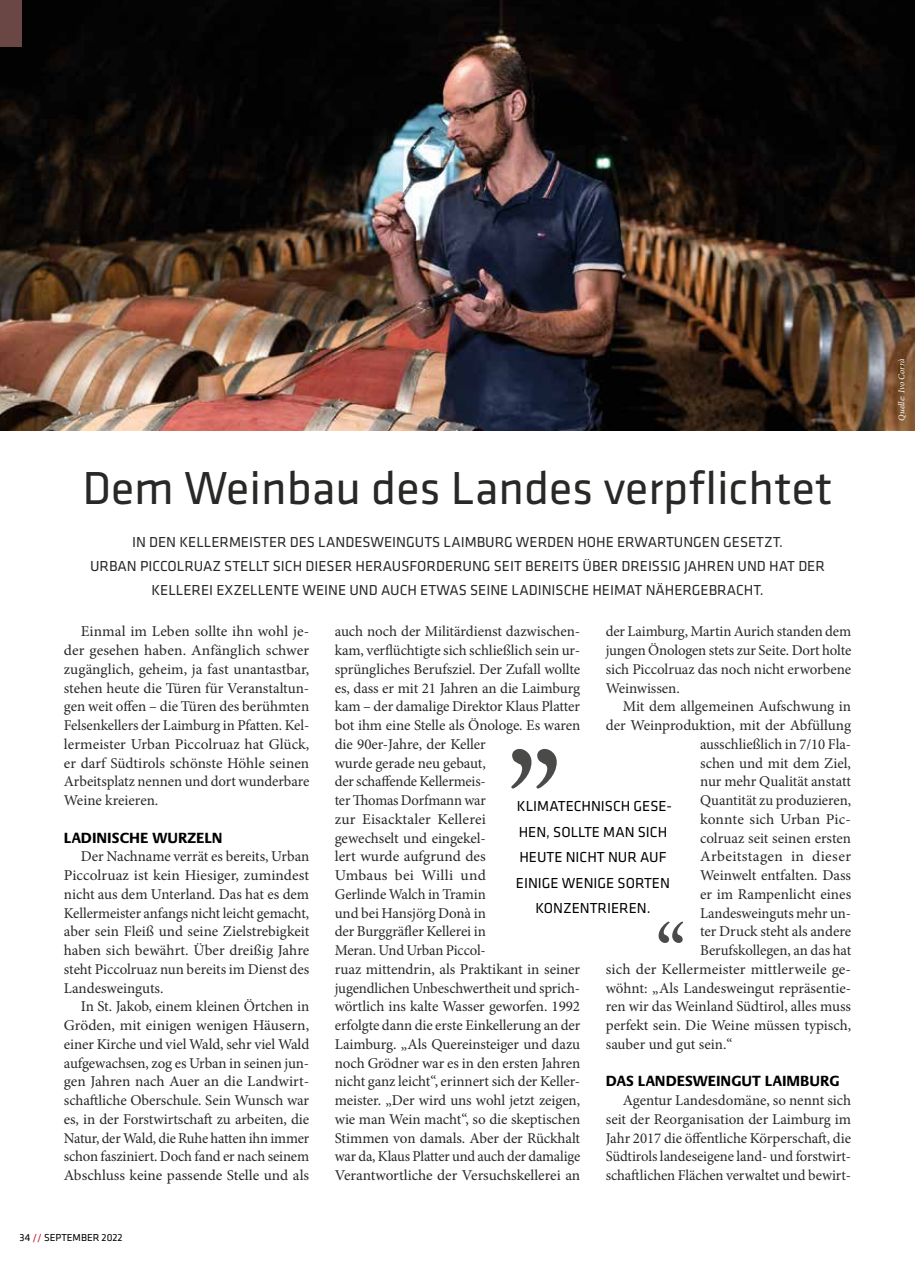
<style>
.page{position:relative;width:915px;height:1263px;background:#fff}
.page>*{position:absolute;margin:0;border:0;box-sizing:border-box;transform-origin:0 0}
.t1{font:48px "Klavika";color:#282827}
.t2{font:15px/18.8px "Minion Pro";letter-spacing:-.005em;color:#282827;text-align:justify}
.t3{font:15px/24px "Klavika";color:#282827;text-align:center}
.t4{font:15px/25.5px "Klavika";color:#000;text-align:center}
.t5{font:700 15px "Praxis Com";color:#000}
.t6{font:15px "Minion Pro";letter-spacing:.025em;color:#282827}
.t7{font:10.5px "Klavika";color:#000}
.t8{font:italic 9px "Minion Pro";color:#fff}
.s1{color:#be152b}
</style>
<div class="page">
<img style="left:0;top:0;width:914px;height:430px">
<div style="left:0;top:0;width:21px;height:47px;background:#6a4745"></div>
<svg style="left:511px;top:749px;width:45px;height:39px"></svg>
<svg style="left:658px;top:921px;width:24px;height:22px"></svg>
<h1 class="t1" style="left:82px;top:462px;width:751px">Dem Weinbau des Landes verpflichtet</h1>
<p class="t3" style="left:90px;top:530px;width:736px">IN DEN KELLERMEISTER DES LANDESWEINGUTS LAIMBURG WERDEN HOHE ERWARTUNGEN GESETZT.<br>URBAN PICCOLRUAZ STELLT SICH DIESER HERAUSFORDERUNG SEIT BEREITS ÜBER DREISSIG JAHREN UND HAT DER<br>KELLEREI EXZELLENTE WEINE UND AUCH ETWAS SEINE LADINISCHE HEIMAT NÄHERGEBRACHT.</p>
<p class="t2" style="left:64px;top:622px;width:247px;text-indent:17px">Einmal im Leben sollte ihn wohl je&shy;der gesehen haben. Anfänglich schwer zugänglich, geheim, ja fast unantastbar, stehen heute die Türen für Veranstaltun&shy;gen weit offen – die Türen des berühmten Felsenkellers der Laimburg in Pfatten. Kel&shy;lermeister Urban Piccolruaz hat Glück, er darf Südtirols schönste Höhle seinen Arbeitsplatz nennen und dort wunderbare Weine kreieren.</p>
<p class="t5" style="left:64px;top:829px;width:160px">LADINISCHE WURZELN</p>
<p class="t2" style="left:64px;top:847px;width:247px;text-indent:17px">Der Nachname verrät es bereits, Urban Piccolruaz ist kein Hiesiger, zumindest nicht aus dem Unterland. Das hat es dem Kellermeister anfangs nicht leicht gemacht, aber sein Fleiß und seine Zielstrebigkeit haben sich bewährt. Über dreißig Jahre steht Piccolruaz nun bereits im Dienst des Landesweinguts.</p>
<p class="t2" style="left:64px;top:997px;width:247px;text-indent:17px">In St. Jakob, einem kleinen Örtchen in Gröden, mit einigen wenigen Häusern, einer Kirche und viel Wald, sehr viel Wald aufgewachsen, zog es Urban in seinen jun&shy;gen Jahren nach Auer an die Landwirt&shy;schaftliche Oberschule. Sein Wunsch war es, in der Forstwirtschaft zu arbeiten, die Natur, der Wald, die Ruhe hatten ihn immer schon fasziniert. Doch fand er nach seinem Abschluss keine passende Stelle und als</p>
<p class="t2" style="left:334px;top:622px;width:247px;text-align:left">auch noch der Militärdienst dazwischen&shy;kam, verflüchtigte sich schließlich sein ur&shy;sprüngliches Berufsziel. Der Zufall wollte es, dass er mit 21 Jahren an die Laimburg kam – der damalige Direktor Klaus Platter bot ihm eine Stelle als Önologe. Es waren die 90er-Jahre, der Keller<br>wurde gerade neu gebaut,<br>der schaffende Kellermeis-<br>ter Thomas Dorfmann war<br>zur Eisacktaler Kellerei<br>gewechselt und eingekel-<br>lert wurde aufgrund des<br>Umbaus bei Willi und<br>Gerlinde Walch in Tramin<br>und bei Hansjörg Donà in<br>der Burggräfler Kellerei in<br>Meran. Und Urban Piccol-<br>ruaz mittendrin, als Praktikant in seiner jugendlichen Unbeschwertheit und sprich&shy;wörtlich ins kalte Wasser geworfen. 1992 erfolgte dann die erste Einkellerung an der Laimburg. „Als Quereinsteiger und dazu noch Grödner war es in den ersten Jahren nicht ganz leicht“, erinnert sich der Keller&shy;meister. „Der wird uns wohl jetzt zeigen, wie man Wein macht“, so die skeptischen Stimmen von damals. Aber der Rückhalt war da, Klaus Platter und auch der damalige Verantwortliche der Versuchskellerei an</p>
<p class="t2" style="left:605px;top:622px;width:247px">der Laimburg, Martin Aurich standen dem jungen Önologen stets zur Seite. Dort holte sich Piccolruaz das noch nicht erworbene Weinwissen.</p>
<p class="t2" style="left:622px;top:697px;width:230px">Mit dem allgemeinen Aufschwung in</p>
<p class="t2" style="left:605px;top:716px;width:247px">der Weinproduktion, mit der Abfüllung</p>
<p class="t2" style="left:699px;top:735px;width:152px">ausschließlich in 7/10 Fla-</p>
<p class="t2" style="left:699px;top:753px;width:152px">schen und mit dem Ziel,</p>
<p class="t2" style="left:699px;top:772px;width:152px">nur mehr Qualität anstatt</p>
<p class="t2" style="left:699px;top:791px;width:152px">Quantität zu produzieren,</p>
<p class="t2" style="left:699px;top:810px;width:152px">konnte sich Urban Pic-</p>
<p class="t2" style="left:699px;top:828px;width:152px">colruaz seit seinen ersten</p>
<p class="t6" style="left:699px;top:846px;width:152px">Arbeitstagen in dieser</p>
<p class="t2" style="left:699px;top:866px;width:152px">Weinwelt entfalten. Dass</p>
<p class="t2" style="left:699px;top:885px;width:153px">er im Rampenlicht eines</p>
<p class="t2" style="left:699px;top:903px;width:152px">Landesweinguts mehr un-</p>
<p class="t2" style="left:699px;top:922px;width:152px">ter Druck steht als andere</p>
<p class="t2" style="left:699px;top:941px;width:152px">Berufskollegen, an das hat</p>
<p class="t2" style="left:605px;top:960px;width:247px">sich der Kellermeister mittlerweile ge-</p>
<p class="t2" style="left:605px;top:978px;width:247px">wöhnt: „Als Landesweingut repräsentie-</p>
<p class="t2" style="left:605px;top:997px;width:247px">ren wir das Weinland Südtirol, alles muss</p>
<p class="t2" style="left:605px;top:1016px;width:247px">perfekt sein. Die Weine müssen typisch,</p>
<p class="t2" style="left:605px;top:1035px;width:128px">sauber und gut sein.“</p>
<p class="t5" style="left:605px;top:1072px;width:235px">DAS LANDESWEINGUT LAIMBURG</p>
<p class="t2" style="left:605px;top:1091px;width:247px;text-indent:17px">Agentur Landesdomäne, so nennt sich seit der Reorganisation der Laimburg im Jahr 2017 die öffentliche Körperschaft, die Südtirols landeseigene land- und forstwirt&shy;schaftlichen Flächen verwaltet und bewirt-</p>
<p class="t4" style="left:515px;top:794px;width:158px">KLIMATECHNISCH GESE-<br>HEN, SOLLTE MAN SICH<br>HEUTE NICHT NUR AUF<br>EINIGE WENIGE SORTEN<br>KONZENTRIEREN.</p>
<p class="t7" style="left:20px;top:1232px;width:105px">34 <span class="s1">//</span> SEPTEMBER 2022</p>
<p class="t8" style="left:895px;top:421px;width:63px;rotate:-90deg">Quelle: Ivo Corrà</p>
</div>
